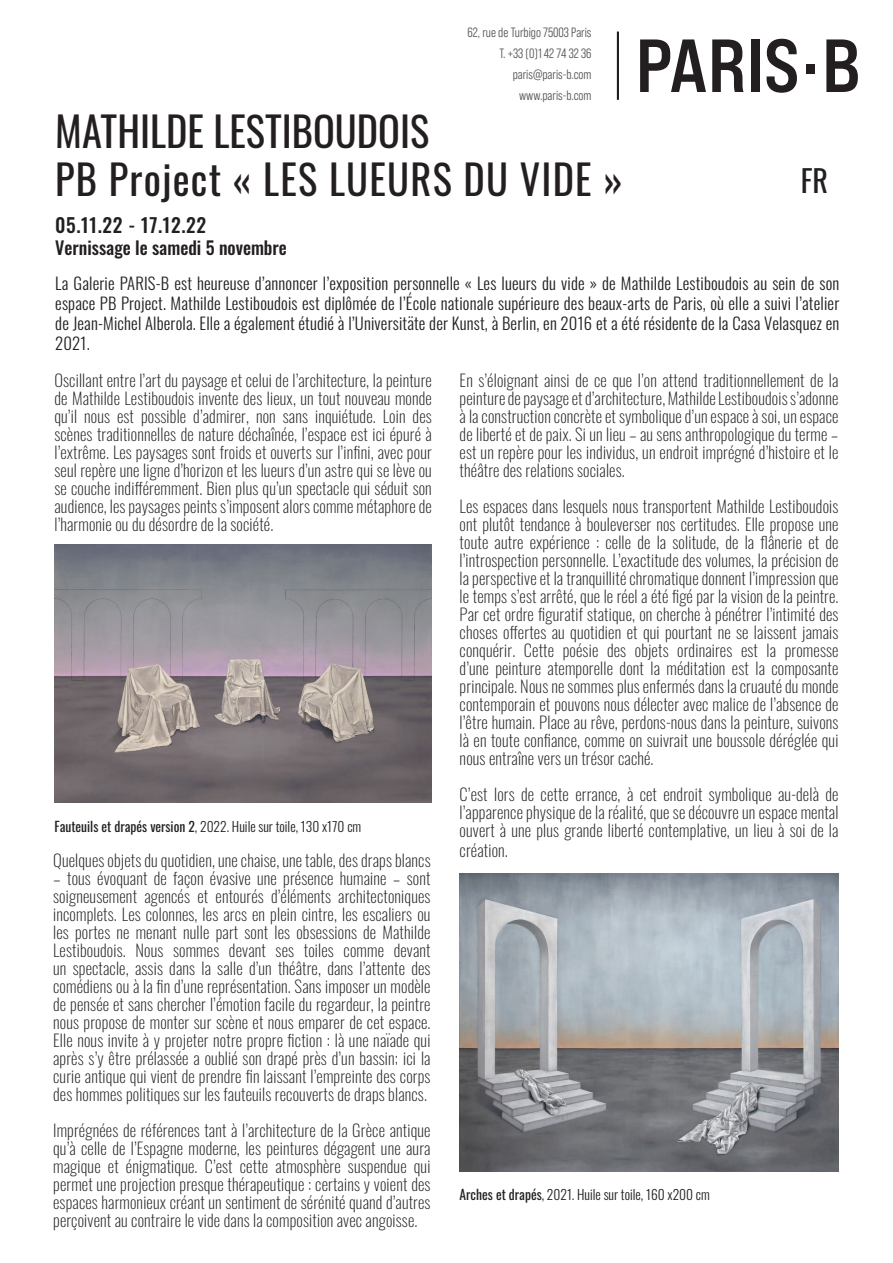
<style>
.page{position:relative;width:893px;height:1263px;background:#fff}
.page>*{position:absolute;margin:0;border:0;box-sizing:border-box;transform-origin:0 0}
.t1{font:700 expanded 75px "Bebas Neue Pro";color:#231f20}
.t2{font:40.5px "Oswald";letter-spacing:.015em;color:#231f20}
.t3{font:30px "Oswald";color:#231f20}
.t4{font:500 19.5px "Oswald";letter-spacing:.03em;color:#231f20}
.t5{font:500 18px "Oswald";color:#231f20}
.t6{font:200 16.5px/18px "Oswald";letter-spacing:.01em;color:#231f20;text-align:justify}
.t7{font:300 16.5px/19.8px "Oswald";letter-spacing:.01em;color:#231f20;text-align:justify}
.t8{font:300 13.5px "Oswald";color:#231f20}
.t9{font:13.5px "Bebas Neue Pro Middle";color:#57585a}
.s1{font-weight:400}
</style>
<div class="page">
<div style="left:617px;top:31px;width:2px;height:69px;border:2px solid #231f20"></div>
<img style="left:54px;top:544px;width:378px;height:259px">
<img style="left:460px;top:873px;width:378px;height:298px">
<p class="t9" style="left:468px;top:25px;width:125px">62, rue de Turbigo 75003 Paris</p>
<p class="t9" style="left:499px;top:46px;width:94px">T. +33 (0)1 42 74 32 36</p>
<p class="t9" style="left:513px;top:67px;width:80px">paris@paris-b.com</p>
<p class="t9" style="left:519px;top:88px;width:74px">www.paris-b.com</p>
<p class="t2" style="left:55px;top:96px;width:375px">MATHILDE LESTIBOUDOIS</p>
<p class="t2" style="left:55px;top:144px;width:569px">PB Project « LES LUEURS DU VIDE »</p>
<p class="t4" style="left:55px;top:208px;width:152px">05.11.22 - 17.12.22</p>
<p class="t5" style="left:55px;top:232px;width:233px">Vernissage le samedi 5 novembre</p>
<p class="t1" style="left:636px;top:19px;width:226px">PARIS·B</p>
<p class="t3" style="left:801px;top:154px;width:29px">FR</p>
<p class="t7" style="left:55px;top:272px;width:785px">La Galerie PARIS-B est heureuse d’annoncer l’exposition personnelle « Les lueurs du vide » de Mathilde Lestiboudois au sein de son espace PB Project. Mathilde Lestiboudois est diplômée de l’École nationale supérieure des beaux-arts de Paris, où elle a suivi l’atelier de Jean-Michel Alberola. Elle a également étudié à l’Universitäte der Kunst, à Berlin, en 2016 et a été résidente de la Casa Velasquez en 2021.</p>
<p class="t6" style="left:54px;top:370px;width:379px">Oscillant entre l’art du paysage et celui de l’architecture, la peinture de Mathilde Lestiboudois invente des lieux, un tout nouveau monde qu’il nous est possible d’admirer, non sans inquiétude. Loin des scènes traditionnelles de nature déchaînée, l’espace est ici épuré à l’extrême. Les paysages sont froids et ouverts sur l’infini, avec pour seul repère une ligne d’horizon et les lueurs d’un astre qui se lève ou se couche indifféremment. Bien plus qu’un spectacle qui séduit son audience, les paysages peints s’imposent alors comme métaphore de l’harmonie ou du désordre de la société.</p>
<p class="t8" style="left:54px;top:815px;width:308px"><span class="s1">Fauteuils et drapés version 2</span>, 2022. Huile sur toile, 130 x170 cm</p>
<p class="t6" style="left:53px;top:850px;width:379px">Quelques objets du quotidien, une chaise, une table, des draps blancs</p>
<p class="t6" style="left:53px;top:868px;width:379px">– tous évoquant de façon évasive une présence humaine – sont soigneusement agencés et entourés d’éléments architectoniques incomplets. Les colonnes, les arcs en plein cintre, les escaliers ou les portes ne menant nulle part sont les obsessions de Mathilde Lestiboudois. Nous sommes devant ses toiles comme devant un spectacle, assis dans la salle d’un théâtre, dans l’attente des comédiens ou à la fin d’une représentation. Sans imposer un modèle de pensée et sans chercher l’émotion facile du regardeur, la peintre nous propose de monter sur scène et nous emparer de cet espace.<br>Elle nous invite à y projeter notre propre fiction : là une naïade qui après s’y être prélassée a oublié son drapé près d’un bassin; ici la curie antique qui vient de prendre fin laissant l’empreinte des corps des hommes politiques sur les fauteuils recouverts de draps blancs.</p>
<p class="t6" style="left:53px;top:1120px;width:379px">Imprégnées de références tant à l’architecture de la Grèce antique qu’à celle de l’Espagne moderne, les peintures dégagent une aura magique et énigmatique. C’est cette atmosphère suspendue qui permet une projection presque thérapeutique : certains y voient des espaces harmonieux créant un sentiment de sérénité quand d’autres perçoivent au contraire le vide dans la composition avec angoisse.</p>
<p class="t6" style="left:460px;top:370px;width:380px">En s’éloignant ainsi de ce que l’on attend traditionnellement de la peinture de paysage et d’architecture, Mathilde Lestiboudois s’adonne à la construction concrète et symbolique d’un espace à soi, un espace de liberté et de paix. Si un lieu – au sens anthropologique du terme – est un repère pour les individus, un endroit imprégné d’histoire et le théâtre des relations sociales.</p>
<p class="t6" style="left:460px;top:496px;width:380px">Les espaces dans lesquels nous transportent Mathilde Lestiboudois ont plutôt tendance à bouleverser nos certitudes. Elle propose une toute autre expérience : celle de la solitude, de la flânerie et de l’introspection personnelle. L’exactitude des volumes, la précision de la perspective et la tranquillité chromatique donnent l’impression que le temps s’est arrêté, que le réel a été figé par la vision de la peintre.<br>Par cet ordre figuratif statique, on cherche à pénétrer l’intimité des choses offertes au quotidien et qui pourtant ne se laissent jamais conquérir. Cette poésie des objets ordinaires est la promesse d’une peinture atemporelle dont la méditation est la composante principale. Nous ne sommes plus enfermés dans la cruauté du monde contemporain et pouvons nous délecter avec malice de l’absence de l’être humain. Place au rêve, perdons-nous dans la peinture, suivons là en toute confiance, comme on suivrait une boussole déréglée qui nous entraîne vers un trésor caché.</p>
<p class="t6" style="left:460px;top:784px;width:380px">C’est lors de cette errance, à cet endroit symbolique au-delà de l’apparence physique de la réalité, que se découvre un espace mental ouvert à une plus grande liberté contemplative, un lieu à soi de la</p>
<p class="t6" style="left:460px;top:840px;width:50px">création.</p>
<p class="t8" style="left:460px;top:1182px;width:252px"><span class="s1">Arches et drapés</span>, 2021. Huile sur toile, 160 x200 cm</p>
</div>
